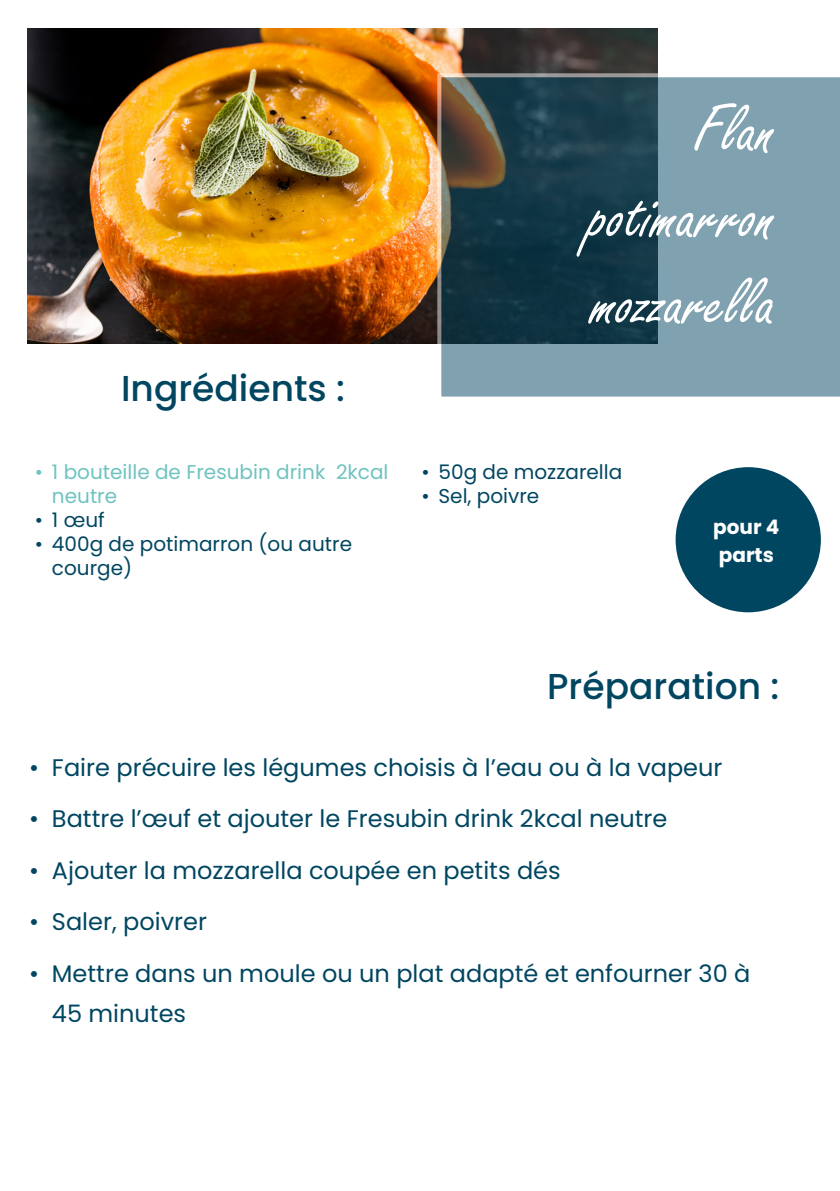
<style>
.page{position:relative;width:840px;height:1191px;background:#fff}
.page>*{position:absolute;margin:0;border:0;box-sizing:border-box;transform-origin:0 0}
.t1{font:72px "Freestyle Script";color:#fff}
.t2{font:500 36px "Poppins";color:#004661}
.t3{font:24px/40px "Poppins";color:#004661}
.t4{font:20px/24px "Poppins";color:#004661}
.t5{font:20px/24px "Poppins";color:#6ec3c1}
.t6{font:700 20px "Poppins";color:#fff}
</style>
<div class="page">
<img style="left:28px;top:28px;width:629px;height:315px">
<svg style="left:437px;top:73px;width:402px;height:324px;background:#567580"></svg>
<div style="left:673px;top:465px;width:149px;height:149px;background:#004661;border-radius:50%"></div>
<div style="left:671px;top:463px;width:153px;height:153px;border:4px solid #fff;border-radius:50%"></div>
<p class="t1" style="left:694px;top:91px;width:82px">Flan</p>
<p class="t2" style="left:121px;top:367px;width:225px">Ingrédients :</p>
<p class="t5" style="left:52px;top:460px;width:338px;text-indent:-17px">• 1 bouteille de Fresubin drink 2kcal neutre</p>
<p class="t4" style="left:35px;top:508px;width:71px">• 1 œuf</p>
<p class="t4" style="left:52px;top:532px;width:301px;text-indent:-17px">• 400g de potimarron (ou autre courge)</p>
<p class="t1" style="left:589px;top:177px;width:188px">potimarron</p>
<p class="t1" style="left:591px;top:263px;width:185px">mozzarella</p>
<p class="t4" style="left:421px;top:460px;width:202px">• 50g de mozzarella</p>
<p class="t4" style="left:421px;top:484px;width:119px">• Sel, poivre</p>
<p class="t6" style="left:712px;top:515px;width:68px">pour 4</p>
<p class="t6" style="left:718px;top:543px;width:56px">parts</p>
<p class="t2" style="left:547px;top:665px;width:233px">Préparation :</p>
<p class="t3" style="left:29px;top:747px;width:694px">• Faire précuire les légumes choisis à l’eau ou à la vapeur</p>
<p class="t3" style="left:29px;top:799px;width:639px">• Battre l’œuf et ajouter le Fresubin drink 2kcal neutre</p>
<p class="t3" style="left:29px;top:850px;width:532px">• Ajouter la mozzarella coupée en petits dés</p>
<p class="t3" style="left:29px;top:902px;width:179px">• Saler, poivrer</p>
<p class="t3" style="left:52px;top:953px;width:699px;text-indent:-23px">• Mettre dans un moule ou un plat adapté et enfourner 30 à<br>45 minutes</p>
</div>
